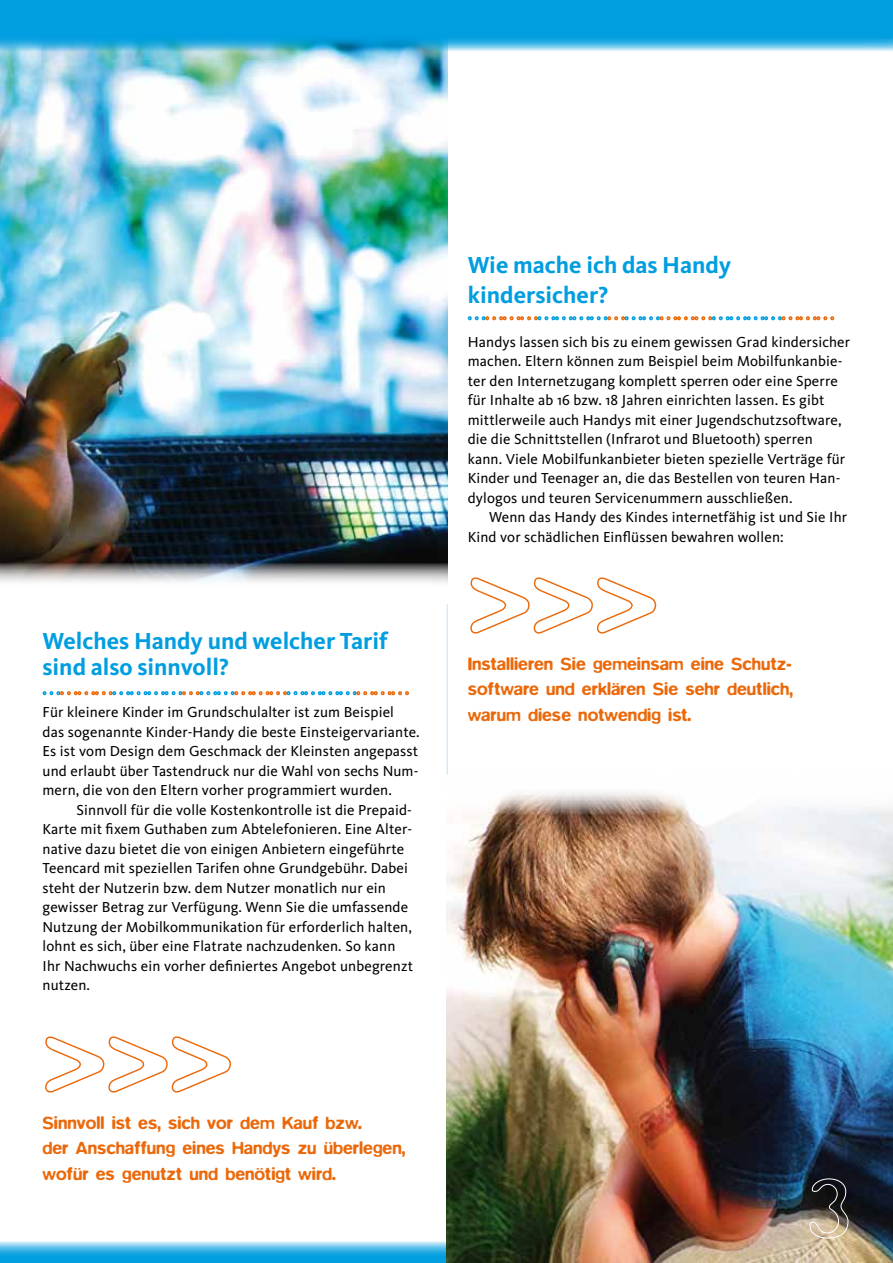
<style>
.page{position:relative;width:893px;height:1263px;background:#fff}
.page>*{position:absolute;margin:0;border:0;box-sizing:border-box;transform-origin:0 0}
.t1{font:700 24px/25.5px "Kievit";color:#009ee0}
.t2{font:500 18px/25.5px "Blur";color:#eb690b}
.t3{font:15px/19.5px "Kievit";letter-spacing:.01em;color:#000}
</style>
<div class="page">
<img style="left:0;top:51px;width:447px;height:512px">
<svg style="left:0;top:1242px;width:446px;height:21px;background:#3ab3e6"></svg>
<img style="left:446px;top:814px;width:447px;height:449px">
<svg style="left:0;top:563px;width:448px;height:58px"></svg>
<svg style="left:0;top:0;width:893px;height:51px;background:#12a3e0"></svg>
<svg style="left:43px;top:691px;width:366px;height:4px"></svg>
<svg style="left:468px;top:316px;width:366px;height:4px"></svg>
<svg style="left:45px;top:1036px;width:186px;height:57px"></svg>
<svg style="left:470px;top:577px;width:187px;height:57px"></svg>
<svg style="left:809px;top:1178px;width:40px;height:61px;background:#666056"></svg>
<hr style="left:447px;top:604px;width:1px;height:170px;background:#bde4f7">
<h1 class="t1" style="left:43px;top:628px;width:347px">Welches Handy und welcher Tarif sind also sinnvoll?</h1>
<p class="t3" style="left:43px;top:702px;width:379px">Für kleinere Kinder im Grundschulalter ist zum Beispiel<br>das sogenannte Kinder-Handy die beste Einsteigervariante.<br>Es ist vom Design dem Geschmack der Kleinsten angepasst und erlaubt über Tastendruck nur die Wahl von sechs Num&shy;mern, die von den Eltern vorher programmiert wurden.</p>
<p class="t3" style="left:43px;top:800px;width:372px;text-indent:34px">Sinnvoll für die volle Kostenkontrolle ist die Prepaid-Karte mit fixem Guthaben zum Abtelefonieren. Eine Alter&shy;native dazu bietet die von einigen Anbietern eingeführte Teencard mit speziellen Tarifen ohne Grundgebühr. Dabei steht der Nutzerin bzw. dem Nutzer monatlich nur ein gewisser Betrag zur Verfügung. Wenn Sie die umfassende Nutzung der Mobilkommunikation für erforderlich halten, lohnt es sich, über eine Flatrate nachzudenken. So kann Ihr Nachwuchs ein vorher definiertes Angebot unbegrenzt nutzen.</p>
<h1 class="t1" style="left:468px;top:250px;width:265px;line-height:30px">Wie mache ich das Handy kindersicher?</h1>
<p class="t3" style="left:468px;top:332px;width:384px">Handys lassen sich bis zu einem gewissen Grad kindersicher machen. Eltern können zum Beispiel beim Mobilfunkanbie&shy;ter den Internetzugang komplett sperren oder eine Sperre für Inhalte ab 16 bzw. 18 Jahren einrichten lassen. Es gibt mittlerweile auch Handys mit einer Jugendschutzsoftware, die die Schnittstellen (Infrarot und Bluetooth) sperren kann. Viele Mobilfunkanbieter bieten spezielle Verträge für Kinder und Teenager an, die das Bestellen von teuren Han&shy;dylogos und teuren Servicenummern ausschließen.</p>
<p class="t3" style="left:468px;top:507px;width:381px;text-indent:21px">Wenn das Handy des Kindes internetfähig ist und Sie Ihr<br>Kind vor schädlichen Einflüssen bewahren wollen:</p>
<p class="t2" style="left:468px;top:651px;width:327px;text-align:justify">Installieren Sie gemeinsam eine Schutz&shy;software und erklären Sie sehr deutlich, warum diese notwendig ist.</p>
<p class="t2" style="left:43px;top:1110px;width:364px">Sinnvoll ist es, sich vor dem Kauf bzw.<br>der Anschaffung eines Handys zu überlegen, wofür es genutzt und benötigt wird.</p>
</div>
